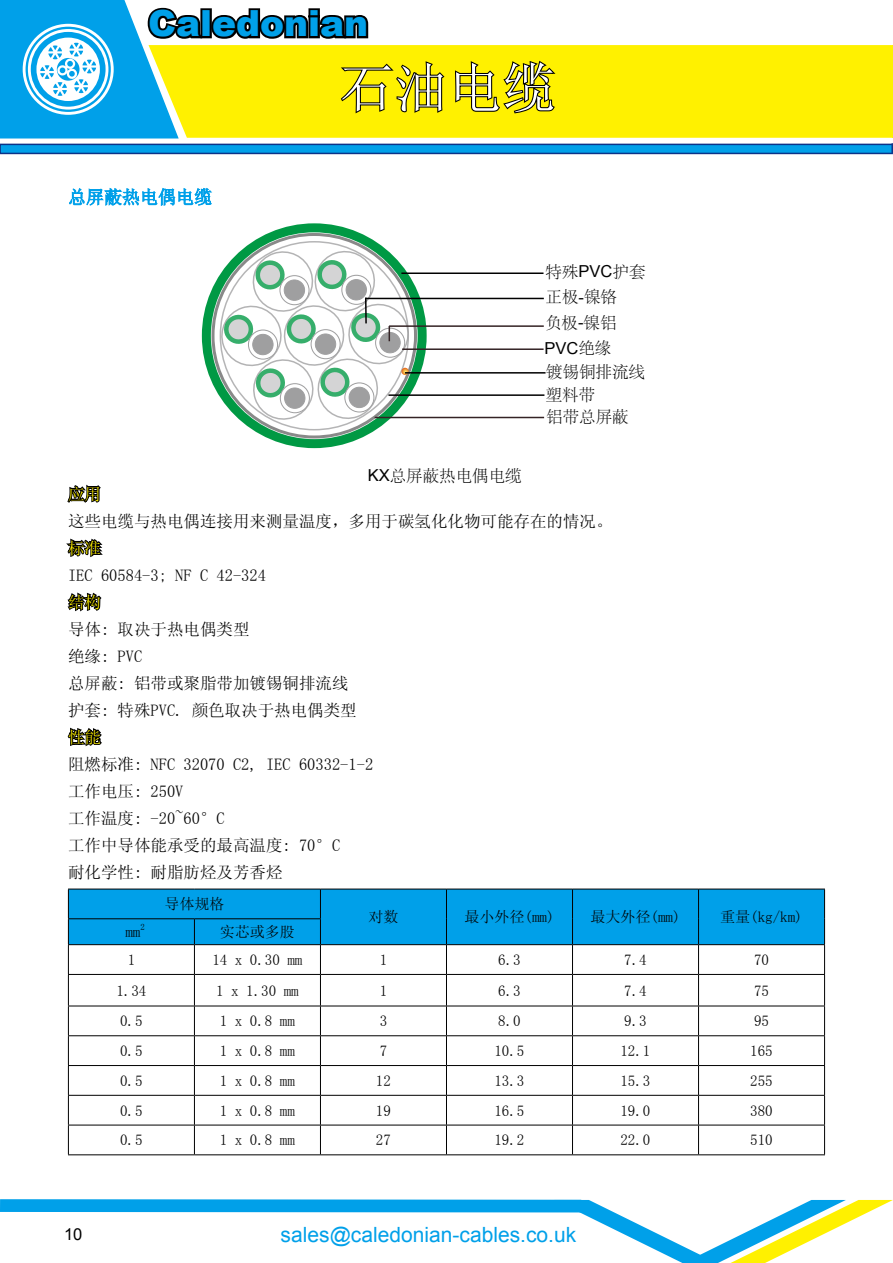
<style>
.page{position:relative;width:893px;height:1263px;background:#fff}
.page>*{position:absolute;margin:0;border:0;box-sizing:border-box;transform-origin:0 0}
.t1{font:54px "Sim Sun";color:#fff}
.t2{font:900 36px "Arial";color:#00a0e9}
.t3{font:21px "Arial";color:#00a0e9}
.t4{font:18px "Sim Sun";color:#00a0e9}
.t5{font:16.5px/27px "Sim Sun";color:#000}
.t6{font:300 16.5px "Adobe Song Std";color:#000}
.t7{font:16.5px "Sim Sun";color:#fff100}
.t8{font:16.5px "Arial";color:#000}
.t9{font:15px "Sim Sun";color:#000}
.t10{font:8.7px "Sim Sun";color:#000}
.s1{font-family:"Arial";font-weight:400}
.s2{font-family:"Adobe Song Std";font-weight:300}
</style>
<div class="page">
<div style="left:0;top:144px;width:893px;height:9px;background:#00a0e9"></div>
<div style="left:0;top:144px;width:893px;height:10px;border:2px solid #0c3388"></div>
<div style="left:446px;top:45px;width:446px;height:93px;background:#fff100"></div>
<svg style="left:0;top:1199px;width:893px;height:64px"></svg>
<svg style="left:891px;top:143px;width:2px;height:11px"></svg>
<hr style="left:892px;top:45px;width:1px;height:92px;background:#fff100">
<svg style="left:0;top:0;width:446px;height:139px"></svg>
<svg style="left:454px;top:59px;width:104px;height:56px;background:#a59c00"></svg>
<svg style="left:69px;top:187px;width:143px;height:19px"></svg>
<svg style="left:67px;top:484px;width:34px;height:19px"></svg>
<svg style="left:66px;top:538px;width:37px;height:19px"></svg>
<svg style="left:67px;top:592px;width:35px;height:20px"></svg>
<svg style="left:67px;top:727px;width:35px;height:20px"></svg>
<hr style="left:68px;top:974px;width:126px;height:1px;background:#000">
<hr style="left:68px;top:975px;width:1px;height:31px;background:#000">
<hr style="left:194px;top:974px;width:126px;height:1px;background:#000">
<hr style="left:194px;top:975px;width:1px;height:31px;background:#000">
<hr style="left:320px;top:974px;width:126px;height:1px;background:#000">
<hr style="left:320px;top:975px;width:1px;height:31px;background:#000">
<hr style="left:446px;top:974px;width:126px;height:1px;background:#000">
<hr style="left:446px;top:975px;width:1px;height:31px;background:#000">
<hr style="left:572px;top:974px;width:126px;height:1px;background:#000">
<hr style="left:572px;top:975px;width:1px;height:31px;background:#000">
<hr style="left:698px;top:974px;width:127px;height:1px;background:#000">
<hr style="left:698px;top:975px;width:1px;height:31px;background:#000">
<hr style="left:824px;top:975px;width:1px;height:31px;background:#000">
<hr style="left:68px;top:1006px;width:126px;height:1px;background:#000">
<hr style="left:194px;top:1006px;width:126px;height:1px;background:#000">
<hr style="left:320px;top:1006px;width:126px;height:1px;background:#000">
<hr style="left:446px;top:1006px;width:126px;height:1px;background:#000">
<hr style="left:572px;top:1006px;width:126px;height:1px;background:#000">
<hr style="left:698px;top:1006px;width:127px;height:1px;background:#000">
<hr style="left:68px;top:1035px;width:126px;height:1px;background:#000">
<hr style="left:194px;top:1035px;width:126px;height:1px;background:#000">
<hr style="left:320px;top:1035px;width:126px;height:1px;background:#000">
<hr style="left:446px;top:1035px;width:126px;height:1px;background:#000">
<hr style="left:572px;top:1035px;width:126px;height:1px;background:#000">
<hr style="left:698px;top:1035px;width:127px;height:1px;background:#000">
<hr style="left:68px;top:1065px;width:126px;height:1px;background:#000">
<hr style="left:194px;top:1065px;width:126px;height:1px;background:#000">
<hr style="left:320px;top:1065px;width:126px;height:1px;background:#000">
<hr style="left:446px;top:1065px;width:126px;height:1px;background:#000">
<hr style="left:572px;top:1065px;width:126px;height:1px;background:#000">
<hr style="left:698px;top:1065px;width:127px;height:1px;background:#000">
<hr style="left:68px;top:1095px;width:126px;height:1px;background:#000">
<hr style="left:194px;top:1095px;width:126px;height:1px;background:#000">
<hr style="left:320px;top:1095px;width:126px;height:1px;background:#000">
<hr style="left:446px;top:1095px;width:126px;height:1px;background:#000">
<hr style="left:572px;top:1095px;width:126px;height:1px;background:#000">
<hr style="left:698px;top:1095px;width:127px;height:1px;background:#000">
<hr style="left:68px;top:1125px;width:126px;height:1px;background:#000">
<svg style="left:68px;top:1006px;width:1px;height:148px"></svg>
<hr style="left:194px;top:1125px;width:126px;height:1px;background:#000">
<svg style="left:194px;top:1006px;width:1px;height:148px"></svg>
<hr style="left:320px;top:1125px;width:126px;height:1px;background:#000">
<svg style="left:320px;top:1006px;width:1px;height:148px"></svg>
<hr style="left:446px;top:1125px;width:126px;height:1px;background:#000">
<svg style="left:446px;top:1006px;width:1px;height:148px"></svg>
<hr style="left:572px;top:1125px;width:126px;height:1px;background:#000">
<svg style="left:572px;top:1006px;width:1px;height:148px"></svg>
<hr style="left:698px;top:1125px;width:127px;height:1px;background:#000">
<svg style="left:698px;top:1006px;width:1px;height:148px"></svg>
<svg style="left:824px;top:1006px;width:1px;height:148px"></svg>
<hr style="left:68px;top:1154px;width:126px;height:1px;background:#000">
<hr style="left:194px;top:1154px;width:126px;height:1px;background:#000">
<hr style="left:320px;top:1154px;width:126px;height:1px;background:#000">
<hr style="left:446px;top:1154px;width:126px;height:1px;background:#000">
<hr style="left:572px;top:1154px;width:126px;height:1px;background:#000">
<hr style="left:698px;top:1154px;width:127px;height:1px;background:#000">
<svg style="left:68px;top:889px;width:757px;height:85px"></svg>
<hr style="left:68px;top:944px;width:126px;height:1px;background:#000">
<hr style="left:194px;top:944px;width:126px;height:1px;background:#000">
<div style="left:202px;top:223px;width:225px;height:225px;border:9px solid #094;border-radius:50%"></div>
<hr style="left:388px;top:394px;width:156px;height:2px;background:#000">
<hr style="left:375px;top:417px;width:169px;height:1px;background:#342325">
<hr style="left:405px;top:372px;width:141px;height:2px;background:#000">
<hr style="left:402px;top:348px;width:142px;height:2px;background:#342325">
<hr style="left:401px;top:272px;width:142px;height:2px;background:#000">
<hr style="left:389px;top:325px;width:155px;height:2px;background:#342325">
<hr style="left:366px;top:298px;width:178px;height:1px;background:#000">
<svg style="left:221px;top:251px;width:188px;height:169px"></svg>
<h2 class="t2" style="left:148px;top:-3px;width:222px">Caledonian</h2>
<h1 class="t1" style="left:340px;top:61px;width:217px">石油电缆</h1>
<p class="t4" style="left:68px;top:188px;width:146px">总屏蔽热电偶电缆</p>
<p class="t6" style="left:368px;top:467px;width:156px"><span class="s1">KX</span>总屏蔽热电偶电缆</p>
<p class="t6" style="left:546px;top:263px;width:101px">特殊<span class="s1">PVC</span>护套</p>
<p class="t6" style="left:545px;top:314px;width:73px">负极<span class="s1">-</span>镍铝</p>
<p class="t6" style="left:545px;top:288px;width:73px">正极<span class="s1">-</span>镍铬</p>
<p class="t8" style="left:545px;top:337px;width:68px">PVC<span class="s2">绝缘</span></p>
<p class="t6" style="left:546px;top:363px;width:100px">镀锡铜排流线</p>
<p class="t6" style="left:546px;top:386px;width:51px">塑料带</p>
<p class="t6" style="left:546px;top:408px;width:84px">铝带总屏蔽</p>
<p class="t7" style="left:68px;top:486px;width:34px">应用</p>
<p class="t5" style="left:68px;top:507px;width:546px">这些电缆与热电偶连接用来测量温度，多用于碳氢化化物可能存在的情况。</p>
<p class="t7" style="left:68px;top:540px;width:34px">标准</p>
<p class="t5" style="left:68px;top:561px;width:200px">IEC 60584-3; NF C 42-324</p>
<p class="t7" style="left:68px;top:594px;width:34px">结构</p>
<p class="t5" style="left:68px;top:615px;width:290px">导体: 取决于热电偶类型<br>绝缘: PVC<br>总屏蔽: 铝带或聚脂带加镀锡铜排流线护套: 特殊PVC. 颜色取决于热电偶类型</p>
<p class="t7" style="left:68px;top:729px;width:34px">性能</p>
<p class="t5" style="left:68px;top:750px;width:307px">阻燃标准: NFC 32070 C2, IEC 60332-1-2工作电压: 250V<br>工作温度: -20~60°C<br>工作中导体能承受的最高温度: 70°C<br>耐化学性: 耐脂肪烃及芳香烃</p>
<p class="t9" style="left:164px;top:896px;width:62px">导体规格</p>
<p class="t9" style="left:368px;top:909px;width:32px">对数</p>
<p class="t9" style="left:464px;top:909px;width:91px">最小外径(mm)</p>
<p class="t9" style="left:590px;top:909px;width:91px">最大外径(mm)</p>
<p class="t9" style="left:720px;top:909px;width:84px">重量(kg/km)</p>
<p class="t9" style="left:125px;top:924px;width:16px">mm</p>
<p class="t10" style="left:140px;top:922px;width:6px">2</p>
<p class="t9" style="left:220px;top:924px;width:76px">实芯或多股</p>
<p class="t8" style="left:64px;top:1223px;width:20px">10</p>
<p class="t9" style="left:128px;top:952px;width:9px">1</p>
<p class="t9" style="left:212px;top:952px;width:91px">14 x 0.30 mm</p>
<p class="t9" style="left:380px;top:952px;width:9px">1</p>
<p class="t9" style="left:498px;top:952px;width:24px">6.3</p>
<p class="t9" style="left:624px;top:952px;width:24px">7.4</p>
<p class="t9" style="left:754px;top:952px;width:16px">70</p>
<p class="t9" style="left:116px;top:983px;width:31px">1.34</p>
<p class="t9" style="left:216px;top:983px;width:84px">1 x 1.30 mm</p>
<p class="t9" style="left:380px;top:983px;width:9px">1</p>
<p class="t9" style="left:498px;top:983px;width:24px">6.3</p>
<p class="t9" style="left:624px;top:983px;width:24px">7.4</p>
<p class="t9" style="left:754px;top:983px;width:16px">75</p>
<p class="t9" style="left:120px;top:1013px;width:24px">0.5</p>
<p class="t9" style="left:220px;top:1013px;width:76px">1 x 0.8 mm</p>
<p class="t9" style="left:380px;top:1013px;width:9px">3</p>
<p class="t9" style="left:498px;top:1013px;width:24px">8.0</p>
<p class="t9" style="left:624px;top:1013px;width:24px">9.3</p>
<p class="t9" style="left:754px;top:1013px;width:16px">95</p>
<p class="t9" style="left:120px;top:1043px;width:24px">0.5</p>
<p class="t9" style="left:220px;top:1043px;width:76px">1 x 0.8 mm</p>
<p class="t9" style="left:380px;top:1043px;width:9px">7</p>
<p class="t9" style="left:494px;top:1043px;width:31px">10.5</p>
<p class="t9" style="left:620px;top:1043px;width:31px">12.1</p>
<p class="t9" style="left:750px;top:1043px;width:24px">165</p>
<p class="t9" style="left:120px;top:1073px;width:24px">0.5</p>
<p class="t9" style="left:220px;top:1073px;width:76px">1 x 0.8 mm</p>
<p class="t9" style="left:376px;top:1073px;width:16px">12</p>
<p class="t9" style="left:494px;top:1073px;width:31px">13.3</p>
<p class="t9" style="left:620px;top:1073px;width:31px">15.3</p>
<p class="t9" style="left:750px;top:1073px;width:24px">255</p>
<p class="t9" style="left:120px;top:1103px;width:24px">0.5</p>
<p class="t9" style="left:220px;top:1103px;width:76px">1 x 0.8 mm</p>
<p class="t9" style="left:376px;top:1103px;width:17px">19</p>
<p class="t9" style="left:494px;top:1103px;width:31px">16.5</p>
<p class="t9" style="left:620px;top:1103px;width:31px">19.0</p>
<p class="t9" style="left:750px;top:1103px;width:24px">380</p>
<p class="t9" style="left:120px;top:1132px;width:24px">0.5</p>
<p class="t9" style="left:220px;top:1132px;width:76px">1 x 0.8 mm</p>
<p class="t9" style="left:376px;top:1132px;width:17px">27</p>
<p class="t9" style="left:494px;top:1132px;width:31px">19.2</p>
<p class="t9" style="left:620px;top:1132px;width:31px">22.0</p>
<p class="t9" style="left:750px;top:1132px;width:24px">510</p>
<h3 class="t3" style="left:281px;top:1220px;width:297px">sales@caledonian-cables.co.uk</h3>
</div>
